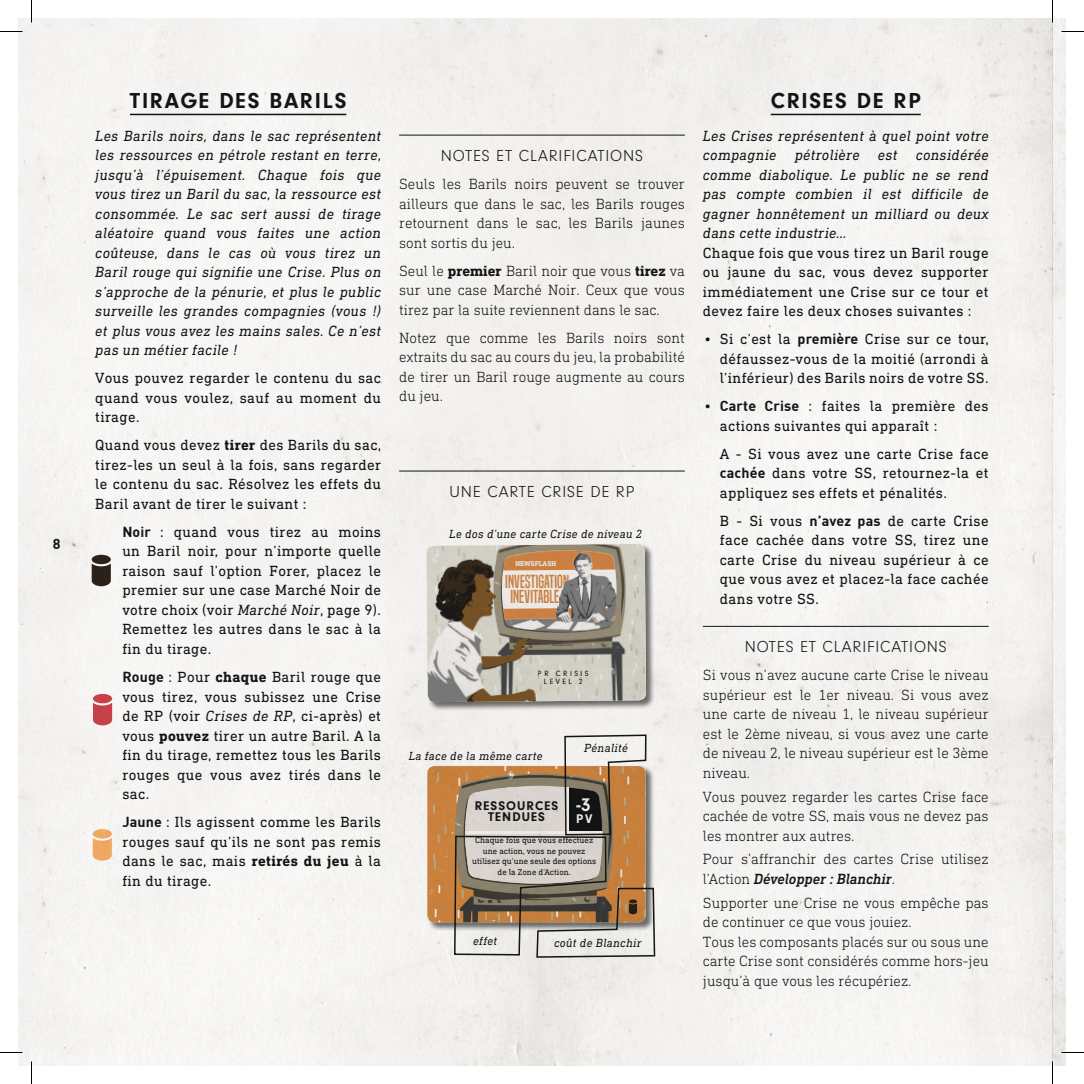
<style>
.page{position:relative;width:1084px;height:1084px;background:#fff}
.page>*{position:absolute;margin:0;border:0;box-sizing:border-box;transform-origin:0 0}
.t1{font:700 22.5px "Neuzeit Gro T";letter-spacing:.075em;color:#151616}
.t2{font:700 19.05px "Neuzeit Gro T";color:#fff}
.t3{font:17.55px/15px "Built Titling Rg";letter-spacing:-.01em;color:#dc8c49}
.t4{font:16.5px "Neuzeit Gro T Ligh";letter-spacing:.05em;color:#151616}
.t5{font:15px/19.5px "DIN Next Slab Pro";letter-spacing:.025em;color:#151616;text-align:justify}
.t6{font:300 15px/19.5px "DIN Next Slab Pro";color:#151616;text-align:justify}
.t7{font:italic 15px/19.5px "DIN Next Slab Pro";letter-spacing:.025em;color:#151616;text-align:justify}
.t8{font:700 14.25px "DIN";color:#151616}
.t9{font:700 13.05px/11.2px "Neuzeit Gro T";letter-spacing:.08em;color:#151616;text-align:center}
.t10{font:700 13.05px "Neuzeit Gro T";color:#fff}
.t11{font:italic 12px "DIN Next Slab Pro";letter-spacing:.025em;color:#151616}
.t12{font:8.7px/10.4px "DIN Next Slab Pro";color:#151616;text-align:center}
.t13{font:7.8px/7.8px "Neuzeit Gro T";color:#151616;text-align:center}
.t14{font:700 7.05px "DIN Next Slab Pro";color:#fff}
.s1{font-weight:700}
.s2{font-family:"DIN";font-weight:700;font-size:14.25px}
.s3{font-style:italic}
.s4{font-weight:500;font-style:italic}
</style>
<div class="page">
<img style="left:19px;top:19px;width:1046px;height:1046px">
<hr style="left:0;top:1051px;width:22px;height:2px;background:#fff">
<hr style="left:1061px;top:1051px;width:22px;height:2px;background:#fff">
<hr style="left:1051px;top:0;width:2px;height:23px;background:#fff">
<hr style="left:1051px;top:1061px;width:2px;height:22px;background:#fff">
<svg style="left:0;top:31px;width:22px;height:1px"></svg>
<svg style="left:1061px;top:31px;width:22px;height:1px"></svg>
<svg style="left:0;top:1052px;width:22px;height:1px"></svg>
<svg style="left:1061px;top:1052px;width:22px;height:1px"></svg>
<svg style="left:31px;top:0;width:1px;height:23px"></svg>
<svg style="left:31px;top:1061px;width:1px;height:22px"></svg>
<svg style="left:1052px;top:0;width:1px;height:23px"></svg>
<svg style="left:1052px;top:1061px;width:1px;height:22px"></svg>
<p class="t8" style="left:53px;top:535px;width:9px">8</p>
<h1 class="t1" style="left:130px;top:88px;width:218px">TIRAGE DES BARILS</h1>
<p class="t7" style="left:95px;top:126px;width:287px">Les Barils noirs, dans le sac représentent les ressources en pétrole restant en terre, jusqu’à l’épuisement. Chaque fois que vous tirez un Baril du sac, la ressource est consommée. Le sac sert aussi de tirage aléatoire quand vous faites une action coûteuse, dans le cas où vous tirez un Baril rouge qui signifie une Crise. Plus on s’approche de la pénurie, et plus le public surveille les grandes compagnies (vous !) et plus vous avez les mains sales. Ce n’est pas un métier facile !</p>
<p class="t5" style="left:95px;top:368px;width:287px">Vous pouvez regarder le contenu du sac quand vous voulez, sauf au moment du tirage.</p>
<p class="t5" style="left:95px;top:435px;width:287px">Quand vous devez <span class="s1">tirer</span> des Barils du sac, tirez-les un seul à la fois, sans regarder le contenu du sac. Résolvez les effets du Baril avant de tirer le suivant :</p>
<p class="t5" style="left:122px;top:522px;width:260px"><span class="s2">Noir</span> : quand vous tirez au moins un Baril noir, pour n’importe quelle raison sauf l’option Forer, placez le premier sur une case Marché Noir de votre choix (voir <span class="s3">Marché Noir</span>, page 9).<br>Remettez les autres dans le sac à la fin du tirage.</p>
<p class="t5" style="left:122px;top:667px;width:260px"><span class="s2">Rouge</span> : Pour <span class="s1">chaque</span> Baril rouge que vous tirez, vous subissez une Crise de RP (voir <span class="s3">Crises de RP</span>, ci-après) et vous <span class="s1">pouvez</span> tirer un autre Baril. A la fin du tirage, remettez tous les Barils rouges que vous avez tirés dans le sac.</p>
<p class="t5" style="left:122px;top:812px;width:260px"><span class="s2">Jaune</span> : Ils agissent comme les Barils rouges sauf qu’ils ne sont pas remis dans le sac, mais <span class="s1">retirés du jeu</span> à la fin du tirage.</p>
<p class="t4" style="left:441px;top:147px;width:203px">NOTES ET CLARIFICATIONS</p>
<p class="t6" style="left:399px;top:174px;width:287px">Seuls les Barils noirs peuvent se trouver ailleurs que dans le sac, les Barils rouges retournent dans le sac, les Barils jaunes sont sortis du jeu.</p>
<p class="t6" style="left:399px;top:260px;width:287px">Seul le <span class="s1">premier</span> Baril noir que vous <span class="s1">tirez</span> va sur une case Marché Noir. Ceux que vous tirez par la suite reviennent dans le sac.</p>
<p class="t6" style="left:399px;top:327px;width:287px">Notez que comme les Barils noirs sont extraits du sac au cours du jeu, la probabilité de tirer un Baril rouge augmente au cours du jeu.</p>
<p class="t4" style="left:449px;top:483px;width:186px">UNE CARTE CRISE DE RP</p>
<p class="t11" style="left:449px;top:526px;width:194px">Le dos d’une carte Crise de niveau 2</p>
<p class="t14" style="left:515px;top:560px;width:42px;rotate:-1deg">NEWSFLASH</p>
<p class="t3" style="left:505px;top:574px;width:66px">INVESTIGATION<br>INEVITABLE</p>
<p class="t13" style="left:538px;top:670px;width:52px;rotate:-1deg">PR CRISIS<br>LEVEL 2</p>
<p class="t11" style="left:409px;top:748px;width:135px">La face de la même carte</p>
<p class="t11" style="left:584px;top:741px;width:45px">Pénalité</p>
<p class="t2" style="left:576px;top:794px;width:16px">-3</p>
<p class="t9" style="left:475px;top:799px;width:85px">RESSOURCES<br>TENDUES</p>
<p class="t10" style="left:576px;top:811px;width:18px">PV</p>
<p class="t12" style="left:472px;top:835px;width:126px">Chaque fois que vous effectuez une action, vous ne pouvez utilisez qu’une seule des options de la Zone d’Action.</p>
<p class="t11" style="left:473px;top:934px;width:25px">effet</p>
<p class="t11" style="left:554px;top:936px;width:89px">coût de Blanchir</p>
<h1 class="t1" style="left:770px;top:88px;width:151px">CRISES DE RP</h1>
<p class="t7" style="left:703px;top:126px;width:287px">Les Crises représentent à quel point votre compagnie pétrolière est considérée comme diabolique. Le public ne se rend pas compte combien il est difficile de gagner honnêtement un milliard ou deux dans cette industrie…</p>
<p class="t5" style="left:703px;top:243px;width:287px">Chaque fois que vous tirez un Baril rouge ou jaune du sac, vous devez supporter immédiatement une Crise sur ce tour et devez faire les deux choses suivantes :</p>
<p class="t5" style="left:720px;top:329px;width:270px;text-indent:-16px">• Si c’est la <span class="s2">première</span> Crise sur ce tour, défaussez-vous de la moitié (arrondi à l’inférieur) des Barils noirs de votre SS.</p>
<p class="t5" style="left:720px;top:396px;width:270px;text-indent:-16px">• <span class="s2">Carte Crise</span> : faites la première des actions suivantes qui apparaît :</p>
<p class="t5" style="left:720px;top:444px;width:270px">A - Si vous avez une carte Crise face <span class="s2">cachée</span> dans votre SS, retournez-la et appliquez ses effets et pénalités.</p>
<p class="t5" style="left:720px;top:511px;width:270px">B - Si vous <span class="s2">n’avez pas</span> de carte Crise face cachée dans votre SS, tirez une carte Crise du niveau supérieur à ce que vous avez et placez-la face cachée dans votre SS.</p>
<p class="t4" style="left:744px;top:638px;width:203px">NOTES ET CLARIFICATIONS</p>
<p class="t6" style="left:703px;top:665px;width:287px">Si vous n’avez aucune carte Crise le niveau supérieur est le 1er niveau. Si vous avez une carte de niveau 1, le niveau supérieur est le 2ème niveau, si vous avez une carte de niveau 2, le niveau supérieur est le 3ème niveau.</p>
<p class="t6" style="left:703px;top:786px;width:287px">Vous pouvez regarder les cartes Crise face cachée de votre SS, mais vous ne devez pas les montrer aux autres.</p>
<p class="t6" style="left:703px;top:849px;width:287px">Pour s’affranchir des cartes Crise utilisez l’Action <span class="s4">Développer : Blanchir</span>.</p>
<p class="t6" style="left:703px;top:892px;width:287px;text-align:left">Supporter une Crise ne vous empêche pas de continuer ce que vous jouiez.<br>Tous les composants placés sur ou sous une carte Crise sont considérés comme hors-jeu jusqu’à que vous les récupériez.</p>
</div>
